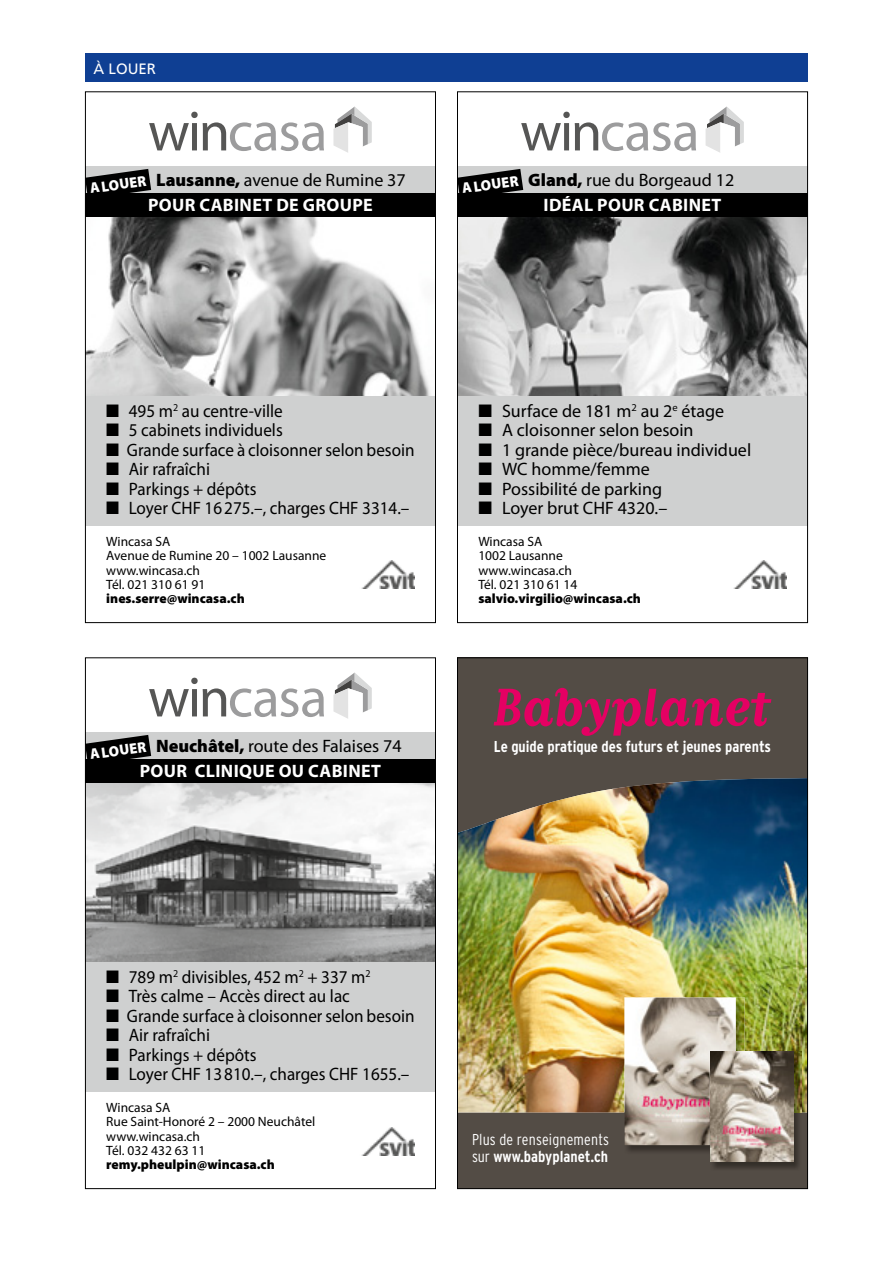
<style>
.page{position:relative;width:893px;height:1263px;background:#fff}
.page>*{position:absolute;margin:0;border:0;box-sizing:border-box;transform-origin:0 0}
.t1{font:18px "Myriad Pro";color:#000;scale:.95 1}
.t2{font:18px "Myriad Pro";color:#000}
.t3{font:700 18px/25.2px "Myriad Pro";letter-spacing:.02em;color:#fff}
.t4{font:300 condensed 15.75px/16.5px "Interstate";letter-spacing:.01em;color:#fff}
.t5{font:700 condensed 15.75px "Interstate";letter-spacing:-.005em;color:#fff}
.t6{font:900 15px "Myriad Pro";color:#fff;scale:.95 1}
.t7{font:15px "Frutiger";color:#fff}
.t8{font:13.5px/14.2px "Myriad Pro";color:#000}
.t9{font:900 13.5px "Myriad Pro";color:#000}
.s1{font-weight:900;color:#000}
.s2{font-weight:400;color:#000}
.s3{font-weight:700}
</style>
<div class="page">
<div style="left:457px;top:657px;width:351px;height:532px;background:#534c45"></div>
<img style="left:459px;top:778px;width:347px;height:334px">
<svg style="left:494px;top:688px;width:277px;height:48px"></svg>
<img style="left:624px;top:997px;width:120px;height:155px">
<img style="left:625px;top:997px;width:111px;height:148px">
<img style="left:713px;top:1112px;width:89px;height:57px">
<img style="left:793px;top:1051px;width:9px;height:61px">
<img style="left:710px;top:1051px;width:83px;height:111px">
<div style="left:85px;top:166px;width:351px;height:359px;background:#cfd0d0"></div>
<svg style="left:333px;top:106px;width:39px;height:47px"></svg>
<svg style="left:149px;top:112px;width:175px;height:39px"></svg>
<img style="left:87px;top:217px;width:347px;height:178px">
<img style="left:362px;top:560px;width:53px;height:28px">
<div style="left:85px;top:193px;width:351px;height:24px;background:#000"></div>
<svg style="left:87px;top:169px;width:64px;height:24px"></svg>
<div style="left:457px;top:166px;width:351px;height:359px;background:#cfd0d0"></div>
<svg style="left:706px;top:106px;width:38px;height:47px"></svg>
<svg style="left:521px;top:112px;width:175px;height:39px"></svg>
<img style="left:459px;top:217px;width:347px;height:178px">
<img style="left:734px;top:560px;width:53px;height:28px">
<div style="left:457px;top:193px;width:351px;height:24px;background:#000"></div>
<svg style="left:459px;top:169px;width:64px;height:24px"></svg>
<div style="left:85px;top:732px;width:351px;height:359px;background:#cfd0d0"></div>
<svg style="left:333px;top:672px;width:39px;height:47px"></svg>
<svg style="left:149px;top:678px;width:175px;height:39px"></svg>
<img style="left:87px;top:783px;width:347px;height:178px">
<img style="left:362px;top:1127px;width:53px;height:28px">
<div style="left:85px;top:759px;width:351px;height:24px;background:#000"></div>
<svg style="left:87px;top:735px;width:64px;height:24px"></svg>
<div style="left:85px;top:53px;width:723px;height:29px;background:#0f3f93"></div>
<p class="t7" style="left:94px;top:60px;width:64px">À LOUER</p>
<p class="t6" style="left:89px;top:178px;width:61px;rotate:-8deg">a Louer</p>
<p class="t3" style="left:528px;top:166px;width:208px;text-align:center"><span class="s1">Gland,</span> <span class="s2">rue du Borgeaud 12<br></span>IDÉAL POUR CABINET</p>
<p class="t3" style="left:148px;top:166px;width:259px;text-indent:8px"><span class="s1">Lausanne,</span> <span class="s2">avenue de Rumine 37<br></span>POUR CABINET DE GROUPE</p>
<p class="t6" style="left:461px;top:178px;width:61px;rotate:-8deg">a louer</p>
<p class="t1" style="left:106px;top:399px;width:187px">■ 495 m<sup>2</sup> au centre-ville</p>
<p class="t1" style="left:106px;top:419px;width:187px">■ 5 cabinets individuels</p>
<p class="t1" style="left:106px;top:438px;width:326px">■ Grande surface à cloisonner selon besoin</p>
<p class="t1" style="left:106px;top:458px;width:111px">■ Air rafraîchi</p>
<p class="t1" style="left:106px;top:477px;width:160px">■ Parkings + dépôts</p>
<p class="t1" style="left:106px;top:497px;width:321px">■ Loyer CHF 16275.–, charges CHF 3314.–</p>
<p class="t8" style="left:106px;top:534px;width:221px">Wincasa SA<br>Avenue de Rumine 20 – 1002 Lausanne www.wincasa.ch<br>Tél. 021 310 61 91</p>
<p class="t9" style="left:106px;top:590px;width:140px">ines.serre@wincasa.ch</p>
<p class="t2" style="left:478px;top:399px;width:247px">■ Surface de 181 m<sup>2</sup> au 2<sup>e</sup> étage</p>
<p class="t2" style="left:478px;top:419px;width:217px">■ A cloisonner selon besoin</p>
<p class="t2" style="left:478px;top:438px;width:274px">■ 1 grande pièce/bureau individuel</p>
<p class="t2" style="left:478px;top:458px;width:173px">■ WC homme/femme</p>
<p class="t2" style="left:478px;top:477px;width:185px">■ Possibilité de parking</p>
<p class="t2" style="left:478px;top:497px;width:190px">■ Loyer brut CHF 4320.–</p>
<p class="t8" style="left:478px;top:534px;width:101px">Wincasa SA<br>1002 Lausanne www.wincasa.ch<br>Tél. 021 310 61 14</p>
<p class="t9" style="left:478px;top:590px;width:164px">salvio.virgilio@wincasa.ch</p>
<p class="t3" style="left:140px;top:732px;width:263px;text-indent:16px"><span class="s1">Neuchâtel,</span> <span class="s2">route des Falaises 74<br></span>POUR CLINIQUE OU CABINET</p>
<p class="t6" style="left:89px;top:744px;width:61px;rotate:-8deg">a louer</p>
<p class="t5" style="left:494px;top:738px;width:279px">Le guide pratique des futurs et jeunes parents</p>
<p class="t1" style="left:106px;top:965px;width:280px">■ 789 m<sup>2</sup> divisibles, 452 m<sup>2</sup> + 337 m<sup>2</sup></p>
<p class="t1" style="left:106px;top:985px;width:258px">■ Très calme – Accès direct au lac</p>
<p class="t1" style="left:106px;top:1004px;width:326px">■ Grande surface à cloisonner selon besoin</p>
<p class="t1" style="left:106px;top:1024px;width:111px">■ Air rafraîchi</p>
<p class="t1" style="left:106px;top:1043px;width:160px">■ Parkings + dépôts</p>
<p class="t1" style="left:106px;top:1063px;width:321px">■ Loyer CHF 13810.–, charges CHF 1655.–</p>
<p class="t8" style="left:106px;top:1100px;width:211px">Wincasa SA<br>Rue Saint-Honoré 2 – 2000 Neuchâtel www.wincasa.ch<br>Tél. 032 432 63 11</p>
<p class="t9" style="left:106px;top:1155px;width:170px">remy.pheulpin@wincasa.ch</p>
<p class="t4" style="left:472px;top:1131px;width:139px">Plus de renseignements sur <span class="s3">www.babyplanet.ch</span></p>
</div>
